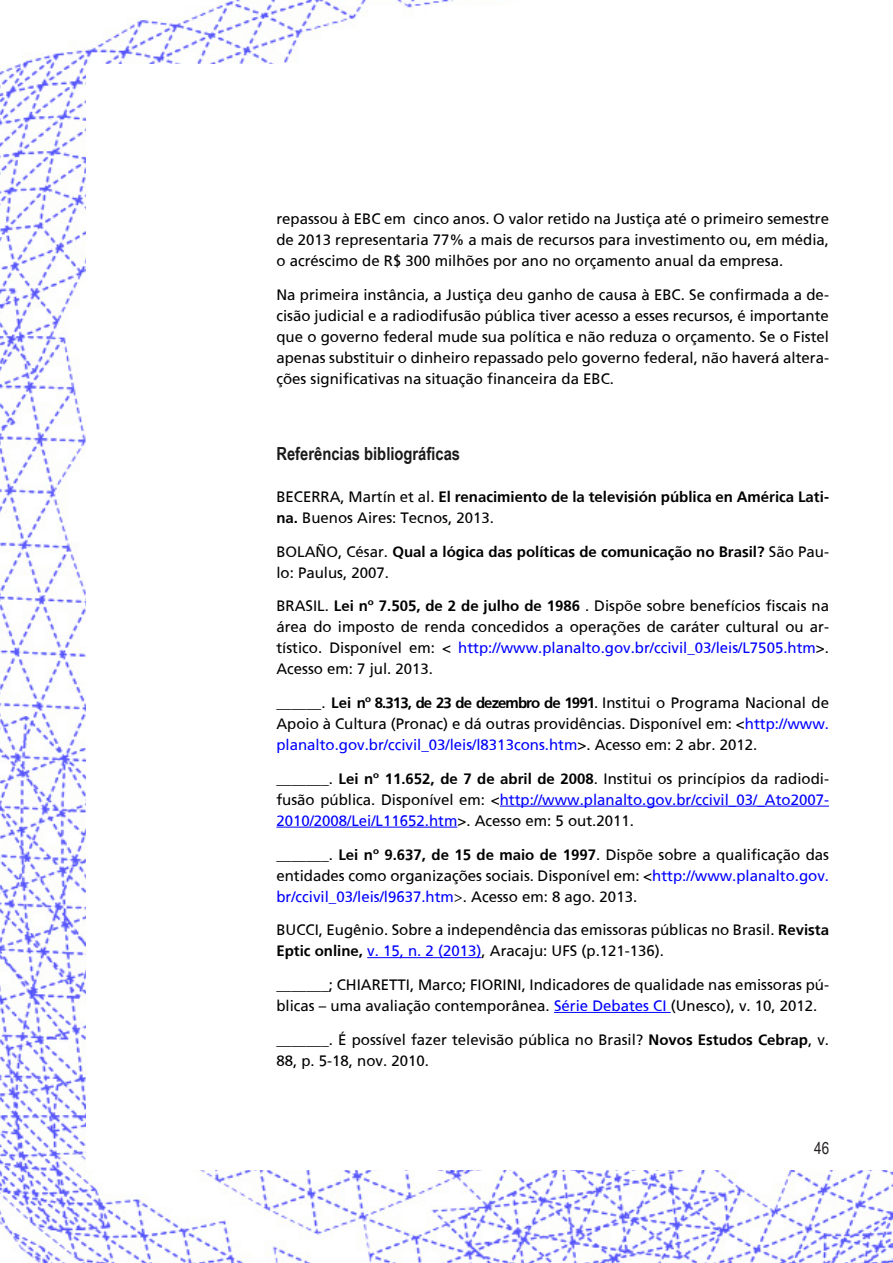
<style>
.page{position:relative;width:893px;height:1263px;background:#fff}
.page>*{position:absolute;margin:0;border:0;box-sizing:border-box;transform-origin:0 0}
.NE_CORPO_SUBTITULO{font:700 18px "Arial Narrow";color:#1a1a1a}
.t1{font:16.5px "Arial Narrow";color:#231f20}
.NE_CORPO_TEXTO{font:15px/21px "Frutiger";color:#000;text-align:justify}
.NE_CORPO_TEXTO-2{font:700 15px/21px "Frutiger";color:#000}
.s1{font-weight:400}
.s2{font-weight:700}
.s3{color:#00f}
.s4{font-family:"Myriad Pro"}
</style>
<div class="page">
<img style="left:0;top:0;width:893px;height:1263px">
<div style="left:86px;top:64px;width:806px;height:1105px;background:#fff"></div>
<hr style="left:500px;top:806px;width:329px;height:1px;background:#00f">
<hr style="left:276px;top:827px;width:181px;height:1px;background:#00f">
<hr style="left:367px;top:957px;width:114px;height:1px;background:#00f">
<hr style="left:554px;top:1012px;width:117px;height:1px;background:#00f">
<p class="NE_CORPO_TEXTO" style="left:276px;top:208px;width:554px">repassou à EBC em cinco anos. O valor retido na Justiça até o primeiro semestre de 2013 representaria 77% a mais de recursos para investimento ou, em média, o acréscimo de R$ 300 milhões por ano no orçamento anual da empresa.</p>
<p class="NE_CORPO_TEXTO" style="left:276px;top:284px;width:554px">Na primeira instância, a Justiça deu ganho de causa à EBC. Se confirmada a de&shy;cisão judicial e a radiodifusão pública tiver acesso a esses recursos, é importante que o governo federal mude sua política e não reduza o orçamento. Se o Fistel apenas substituir o dinheiro repassado pelo governo federal, não haverá altera&shy;ções significativas na situação financeira da EBC.</p>
<p class="NE_CORPO_SUBTITULO" style="left:276px;top:440px;width:185px">Referências bibliográficas</p>
<p class="NE_CORPO_TEXTO-2" style="left:276px;top:486px;width:554px"><span class="s1">BECERRA, Martín et al.</span> El renacimiento de la televisión pública en América Lati&shy;na. <span class="s1">Buenos Aires: Tecnos, 2013.</span></p>
<p class="NE_CORPO_TEXTO-2" style="left:276px;top:541px;width:554px"><span class="s1">BOLAÑO, César.</span> Qual a lógica das políticas de comunicação no Brasil? <span class="s1">São Pau&shy;lo: Paulus, 2007.</span></p>
<p class="NE_CORPO_TEXTO" style="left:276px;top:595px;width:554px">BRASIL. <span class="s2">Lei nº 7.505, de 2 de julho de 1986</span> . Dispõe sobre benefícios fiscais na área do imposto de renda concedidos a operações de caráter cultural ou ar&shy;tístico. Disponível em: &lt; <span class="s3">http://www.planalto.gov.br/ccivil_03/leis/L7505.htm</span>&gt;.<br>Acesso em: 7 jul. 2013.</p>
<p class="NE_CORPO_TEXTO" style="left:276px;top:692px;width:554px">______. <span class="s2">Lei nº 8.313, de 23 de dezembro de 1991</span>. Institui o Programa Nacional de Apoio à Cultura (Pronac) e dá outras providências. Disponível em: &lt;<span class="s3">http://www. planalto.gov.br/ccivil_03/leis/l8313cons.htm</span>&gt;. Acesso em: 2 abr. 2012.</p>
<p class="NE_CORPO_TEXTO" style="left:276px;top:768px;width:554px">_______. <span class="s2">Lei nº 11.652, de 7 de abril de 2008</span>. Institui os princípios da radiodi&shy;fusão pública. Disponível em: &lt;<span class="s3">http://www.planalto.gov.br/ccivil_03/_Ato2007- 2010/2008/Lei/L11652.htm</span>&gt;. Acesso em: 5 out.2011.</p>
<p class="NE_CORPO_TEXTO" style="left:276px;top:844px;width:554px">_______. <span class="s2">Lei nº 9.637, de 15 de maio de 1997</span>. Dispõe sobre a qualificação das entidades como organizações sociais. Disponível em: &lt;<span class="s3">http://www.planalto.gov. br/ccivil_03/leis/l9637.htm</span><span class="s4">&gt;</span>. Acesso em: 8 ago. 2013.</p>
<p class="NE_CORPO_TEXTO" style="left:276px;top:919px;width:554px">BUCCI, Eugênio. Sobre a independência das emissoras públicas no Brasil. <span class="s2">Revista<br>Eptic online,</span> <span class="s3">v. 15, n. 2 (2013)</span>, Aracaju: UFS (p.121-136).</p>
<p class="NE_CORPO_TEXTO" style="left:276px;top:974px;width:554px">_______; CHIARETTI, Marco; FIORINI, Indicadores de qualidade nas emissoras pú&shy;blicas – uma avaliação contemporânea. <span class="s3">Série Debates CI</span> (Unesco), v. 10, 2012.</p>
<p class="NE_CORPO_TEXTO" style="left:276px;top:1029px;width:554px">_______. É possível fazer televisão pública no Brasil? <span class="s2">Novos Estudos Cebrap</span>, v.<br>88, p. 5-18, nov. 2010.</p>
<p class="t1" style="left:814px;top:1136px;width:17px">46</p>
</div>
